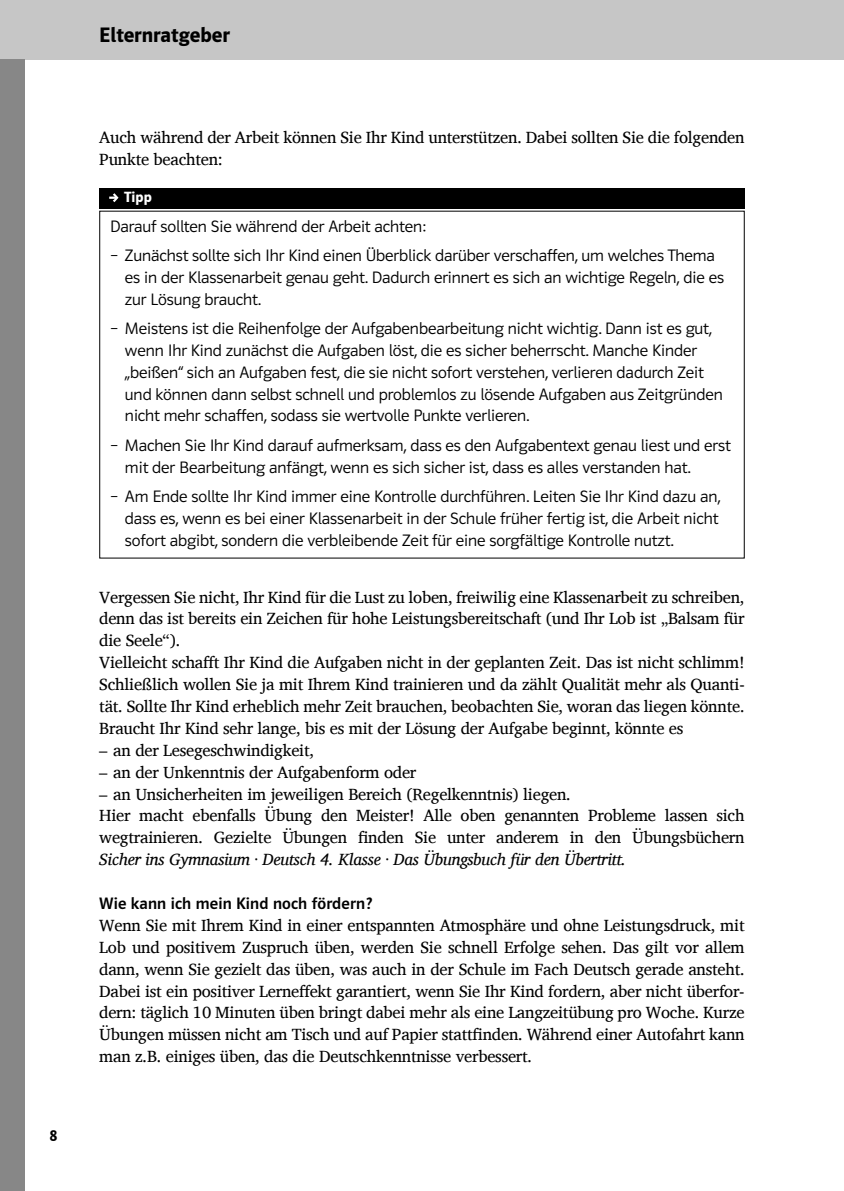
<style>
.page{position:relative;width:844px;height:1191px;background:#fff}
.page>*{position:absolute;margin:0;border:0;box-sizing:border-box;transform-origin:0 0}
.t1{font:600 21px "Polo CEF";color:#000}
.t2{font:16.62px/21.9px "Charis SIL";letter-spacing:-.015em;color:#000}
.t3{font:300 16.62px/21.9px "Polo CEF";letter-spacing:-.005em;color:#000}
.t4{font:italic 16.62px "Charis SIL";letter-spacing:-.01em;color:#000}
.t5{font:500 16.62px "Polo CEF";letter-spacing:.01em;color:#000}
.t6{font:600 15.75px "Polo CEF";color:#000}
.t7{font:600 14.88px "Polo CEF";color:#fff}
</style>
<div class="page">
<div style="left:0;top:0;width:843px;height:60px;background:#c6c6c6"></div>
<div style="left:0;top:60px;width:25px;height:1131px;background:#878787"></div>
<hr style="left:843px;top:0;width:1px;height:60px;background:#c6c6c6">
<div style="left:99px;top:188px;width:645px;height:20px;background:#000"></div>
<svg style="left:109px;top:193px;width:9px;height:9px"></svg>
<p class="t6" style="left:50px;top:1126px;width:9px">8</p>
<p class="t1" style="left:99px;top:22px;width:132px">Elternratgeber</p>
<p class="t2" style="left:99px;top:126px;width:646px">Auch während der Arbeit können Sie Ihr Kind unterstützen. Dabei sollten Sie die folgenden<br>Punkte beachten:</p>
<p class="t7" style="left:124px;top:188px;width:29px">Tipp</p>
<p class="t3" style="left:110px;top:215px;width:317px">Darauf sollten Sie während der Arbeit achten:</p>
<p class="t3" style="left:125px;top:244px;width:600px;text-indent:-15px">– Zunächst sollte sich Ihr Kind einen Überblick darüber verschaffen, um welches Thema es in der Klassenarbeit genau geht. Dadurch erinnert es sich an wichtige Regeln, die es zur Lösung braucht.</p>
<p class="t3" style="left:125px;top:317px;width:599px;text-indent:-15px">– Meistens ist die Reihenfolge der Aufgabenbearbeitung nicht wichtig. Dann ist es gut, wenn Ihr Kind zunächst die Aufgaben löst, die es sicher beherrscht. Manche Kinder „beißen“ sich an Aufgaben fest, die sie nicht sofort verstehen, verlieren dadurch Zeit und können dann selbst schnell und problemlos zu lösende Aufgaben aus Zeitgründen nicht mehr schaffen, sodass sie wertvolle Punkte verlieren.</p>
<p class="t3" style="left:125px;top:434px;width:607px;text-indent:-15px">– Machen Sie Ihr Kind darauf aufmerksam, dass es den Aufgabentext genau liest und erst mit der Bearbeitung anfängt, wenn es sich sicher ist, dass es alles verstanden hat.</p>
<p class="t3" style="left:125px;top:485px;width:597px;text-indent:-15px">– Am Ende sollte Ihr Kind immer eine Kontrolle durchführen. Leiten Sie Ihr Kind dazu an, dass es, wenn es bei einer Klassenarbeit in der Schule früher fertig ist, die Arbeit nicht sofort abgibt, sondern die verbleibende Zeit für eine sorgfältige Kontrolle nutzt.</p>
<p class="t2" style="left:99px;top:586px;width:646px">Vergessen Sie nicht, Ihr Kind für die Lust zu loben, freiwilig eine Klassenarbeit zu schreiben, denn das ist bereits ein Zeichen für hohe Leistungsbereitschaft (und Ihr Lob ist „Balsam für die Seele“).<br>Vielleicht schafft Ihr Kind die Aufgaben nicht in der geplanten Zeit. Das ist nicht schlimm!<br>Schließlich wollen Sie ja mit Ihrem Kind trainieren und da zählt Qualität mehr als Quanti&shy;tät. Sollte Ihr Kind erheblich mehr Zeit brauchen, beobachten Sie, woran das liegen könnte.<br>Braucht Ihr Kind sehr lange, bis es mit der Lösung der Aufgabe beginnt, könnte es</p>
<p class="t2" style="left:99px;top:739px;width:216px">– an der Lesegeschwindigkeit,</p>
<p class="t2" style="left:99px;top:761px;width:318px">– an der Unkenntnis der Aufgabenform oder</p>
<p class="t2" style="left:99px;top:783px;width:646px">– an Unsicherheiten im jeweiligen Bereich (Regelkenntnis) liegen.<br>Hier macht ebenfalls Übung den Meister! Alle oben genannten Probleme lassen sich wegtrainieren. Gezielte Übungen finden Sie unter anderem in den Übungsbüchern</p>
<p class="t4" style="left:99px;top:849px;width:528px">Sicher ins Gymnasium · Deutsch 4. Klasse · Das Übungsbuch für den Übertritt.</p>
<p class="t5" style="left:99px;top:893px;width:274px">Wie kann ich mein Kind noch fördern?</p>
<p class="t2" style="left:99px;top:914px;width:646px;text-align:justify">Wenn Sie mit Ihrem Kind in einer entspannten Atmosphäre und ohne Leistungsdruck, mit Lob und positivem Zuspruch üben, werden Sie schnell Erfolge sehen. Das gilt vor allem dann, wenn Sie gezielt das üben, was auch in der Schule im Fach Deutsch gerade ansteht.<br>Dabei ist ein positiver Lerneffekt garantiert, wenn Sie Ihr Kind fordern, aber nicht überfor&shy;dern: täglich 10 Minuten üben bringt dabei mehr als eine Langzeitübung pro Woche. Kurze Übungen müssen nicht am Tisch und auf Papier stattfinden. Während einer Autofahrt kann man z.B. einiges üben, das die Deutschkenntnisse verbessert.</p>
</div>
